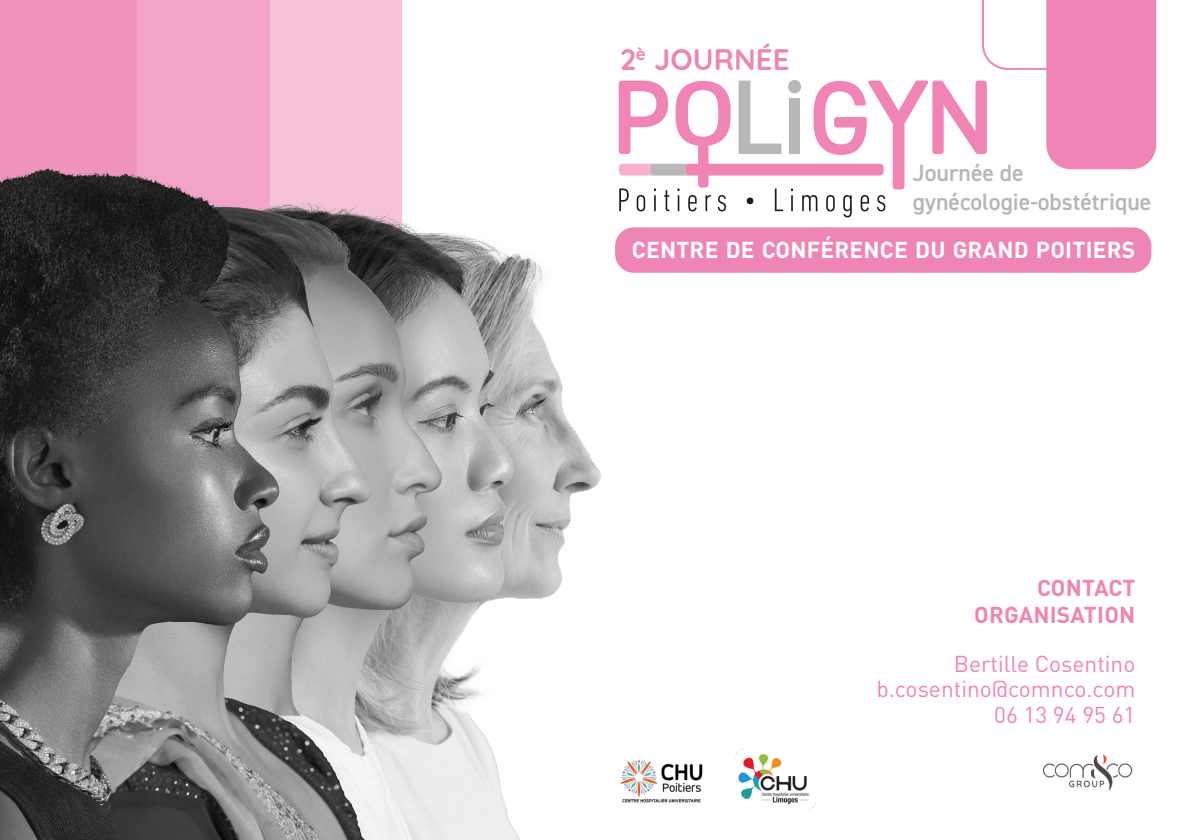
<style>
.page{position:relative;width:1191px;height:840px;background:#fff}
.page>*{position:absolute;margin:0;border:0;box-sizing:border-box;transform-origin:0 0}
.t1{font:700 29.6px "Quicksand";color:#ef85b4}
.t2{font:600 23.6px/28.4px "DIN2014";color:#b8b5b5}
.t3{font:22.8px/25.6px "DIN Pro";color:#ef85b4;text-align:right}
.t4{font:700 22.8px "DIN Pro";letter-spacing:.01em;color:#fff}
.t5{font:700 22.8px/27.4px "DIN Pro";letter-spacing:.01em;color:#ef85b4;text-align:right}
</style>
<div class="page">
<div style="left:0;top:0;width:402px;height:839px;background:#f7c2d9"></div>
<div style="left:0;top:0;width:269px;height:839px;background:#f3a3c6"></div>
<div style="left:0;top:0;width:137px;height:839px;background:#f194bd"></div>
<div style="left:615px;top:227px;width:536px;height:45px;background:#ef85b4;border-radius:19px"></div>
<svg style="left:738px;top:81px;width:43px;height:73px"></svg>
<div style="left:789px;top:98px;width:11px;height:56px;background:#b8b8b8"></div>
<svg style="left:813px;top:0;width:343px;height:189px"></svg>
<div style="left:788px;top:80px;width:13px;height:13px;background:#b8b8b8;border-radius:50%"></div>
<div style="left:686px;top:164px;width:197px;height:11px;background:#f085b5;border-radius:4px"></div>
<svg style="left:619px;top:81px;width:111px;height:130px"></svg>
<div style="left:746px;top:197px;width:7px;height:7px;background:#1c1c1c;border-radius:50%"></div>
<svg style="left:775px;top:188px;width:8px;height:23px"></svg>
<svg style="left:791px;top:188px;width:2px;height:23px"></svg>
<svg style="left:802px;top:195px;width:15px;height:16px"></svg>
<svg style="left:826px;top:195px;width:8px;height:16px"></svg>
<svg style="left:843px;top:195px;width:8px;height:22px"></svg>
<svg style="left:860px;top:195px;width:9px;height:16px"></svg>
<svg style="left:877px;top:195px;width:8px;height:16px"></svg>
<img style="left:0;top:158px;width:601px;height:681px">
<img style="left:1043px;top:754px;width:90px;height:37px">
<img style="left:734px;top:748px;width:82px;height:62px">
<img style="left:620px;top:760px;width:83px;height:43px">
<p class="t1" style="left:620px;top:35px;width:171px">2<sup>è</sup> JOURNÉE</p>
<p class="t2" style="left:912px;top:158px;width:240px">Journée de gynécologie-obstétrique</p>
<p class="t4" style="left:632px;top:234px;width:505px">CENTRE DE CONFÉRENCE DU GRAND POITIERS</p>
<p class="t5" style="left:974px;top:572px;width:163px">CONTACT<br>ORGANISATION</p>
<p class="t3" style="left:876px;top:648px;width:261px">Bertille Cosentino b.cosentino@comnco.com<br>06 13 94 95 61</p>
</div>
